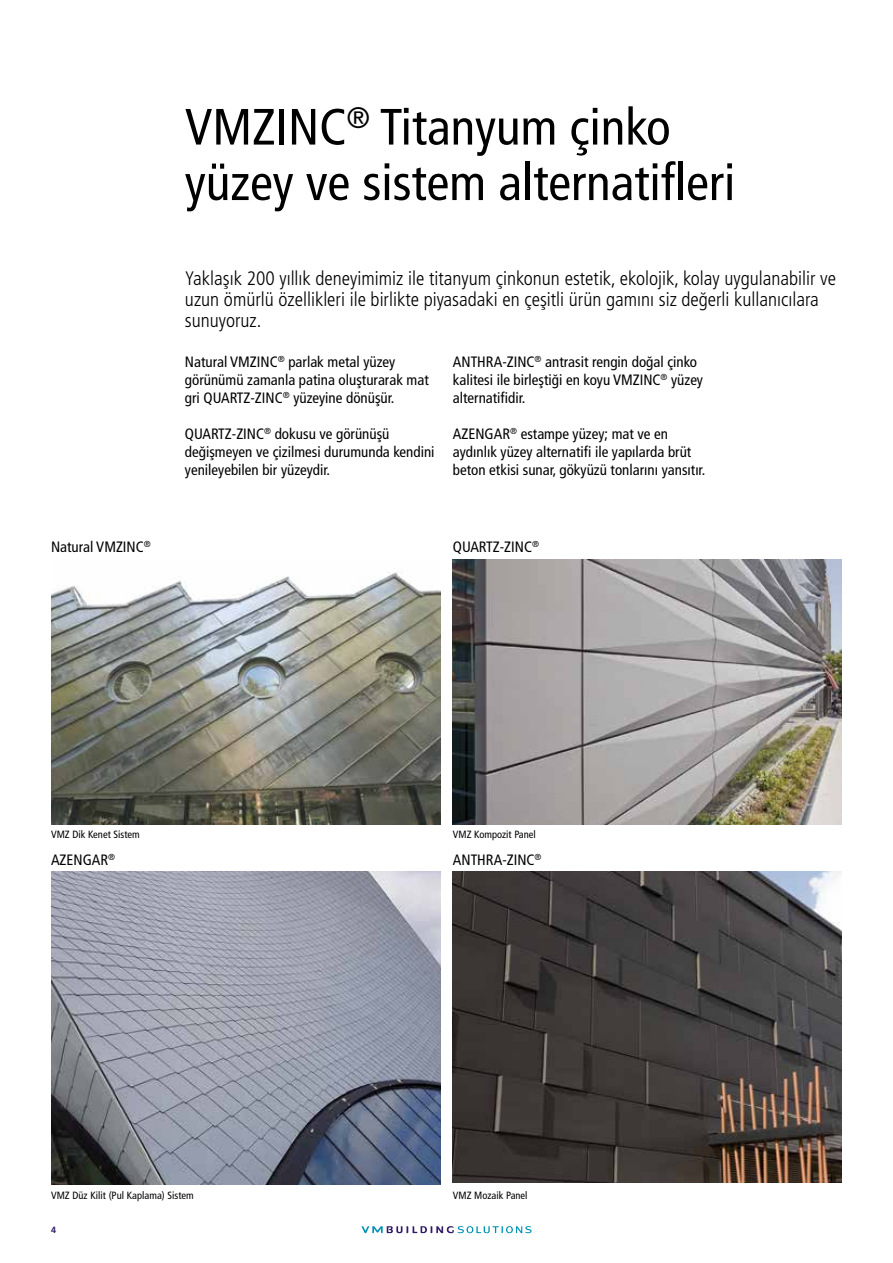
<style>
.page{position:relative;width:893px;height:1263px;background:#fff}
.page>*{position:absolute;margin:0;border:0;box-sizing:border-box;transform-origin:0 0}
.t1{font:condensed 51px/55.5px "Frutiger LT Pro";color:#000}
.t2{font:300 condensed 19.5px/21px "Frutiger LT Pro";color:#000}
.t3{font:condensed 15px/18px "Frutiger LT Pro";color:#000}
.t4{font:condensed 10.5px "Frutiger LT Pro";color:#000}
.t5{font:700 9px "Frutiger LT Pro";color:#311c67}
</style>
<div class="page">
<svg style="left:361px;top:1226px;width:171px;height:7px"></svg>
<img style="left:51px;top:572px;width:389px;height:252px">
<img style="left:51px;top:871px;width:389px;height:313px">
<img style="left:453px;top:560px;width:389px;height:264px">
<img style="left:453px;top:871px;width:389px;height:312px">
<h1 class="t1" style="left:185px;top:99px;width:552px">VMZINC<sup>®</sup> Titanyum çinko yüzey ve sistem alternatifleri</h1>
<p class="t3" style="left:51px;top:538px;width:101px">Natural VMZINC<sup>®</sup></p>
<h2 class="t2" style="left:185px;top:268px;width:653px">Yaklaşık 200 yıllık deneyimimiz ile titanyum çinkonun estetik, ekolojik, kolay uygulanabilir ve uzun ömürlü özellikleri ile birlikte piyasadaki en çeşitli ürün gamını siz değerli kullanıcılara sunuyoruz.</h2>
<p class="t3" style="left:453px;top:353px;width:252px">ANTHRA-ZINC<sup>®</sup> antrasit rengin doğal çinko kalitesi ile birleştiği en koyu VMZINC<sup>®</sup> yüzey alternatifidir.</p>
<p class="t3" style="left:453px;top:425px;width:254px">AZENGAR<sup>®</sup> estampe yüzey; mat ve en aydınlık yüzey alternatifi ile yapılarda brüt beton etkisi sunar, gökyüzü tonlarını yansıtır.</p>
<p class="t3" style="left:185px;top:353px;width:245px">Natural VMZINC<sup>®</sup> parlak metal yüzey görünümü zamanla patina oluşturarak mat gri QUARTZ-ZINC<sup>®</sup> yüzeyine dönüşür.</p>
<p class="t3" style="left:185px;top:425px;width:251px">QUARTZ-ZINC<sup>®</sup> dokusu ve görünüşü değişmeyen ve çizilmesi durumunda kendini yenileyebilen bir yüzeydir.</p>
<p class="t3" style="left:453px;top:538px;width:88px">QUARTZ-ZINC<sup>®</sup></p>
<p class="t4" style="left:51px;top:829px;width:90px">VMZ Dik Kenet Sistem</p>
<p class="t4" style="left:453px;top:829px;width:84px">VMZ Kompozit Panel</p>
<p class="t3" style="left:51px;top:851px;width:66px">AZENGAR<sup>®</sup></p>
<p class="t3" style="left:453px;top:851px;width:90px">ANTHRA-ZINC<sup>®</sup></p>
<p class="t4" style="left:51px;top:1189px;width:144px">VMZ Düz Kilit (Pul Kaplama) Sistem</p>
<p class="t4" style="left:453px;top:1189px;width:76px">VMZ Mozaik Panel</p>
<p class="t5" style="left:51px;top:1224px;width:7px">4</p>
</div>
